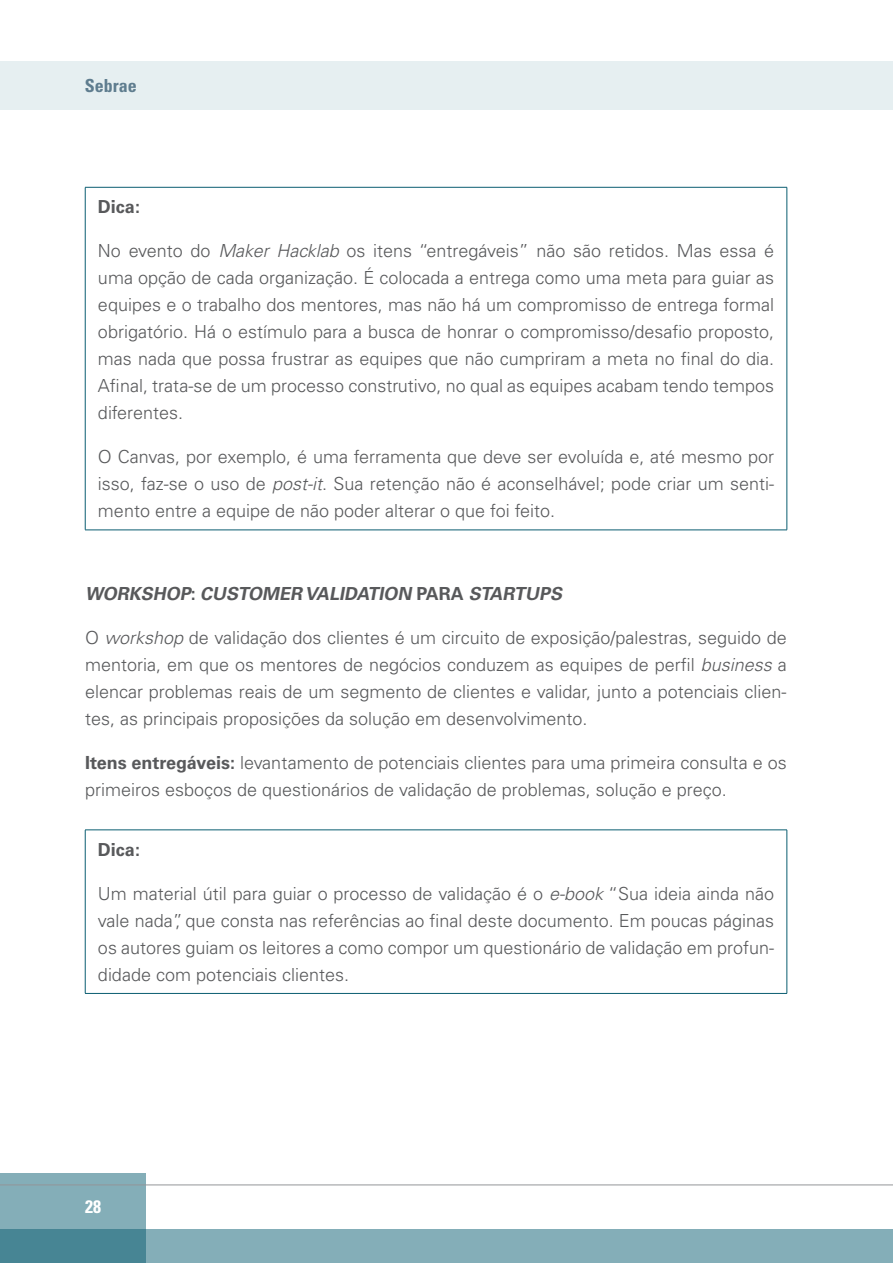
<style>
.page{position:relative;width:893px;height:1263px;background:#fff}
.page>*{position:absolute;margin:0;border:0;box-sizing:border-box;transform-origin:0 0}
.t1{font:300 18px/27px "Univers LT Std";color:#58595b;text-align:justify}
.t2{font:italic 700 18px "Univers LT Std";color:#58595b}
.t3{font:700 18px "Univers LT Std";color:#58595b}
.t4{font:700 condensed 18px "Univers LT Std";color:#5f7d8f}
.t5{font:700 condensed 18px "Univers LT Std";color:#fff}
.s1{font-style:italic}
.s2{font-style:normal}
.s3{font-weight:700}
</style>
<div class="page">
<div style="left:0;top:62px;width:893px;height:48px;background:#e6eff1"></div>
<div style="left:0;top:1229px;width:893px;height:34px;background:#84aeb8"></div>
<svg style="left:0;top:1174px;width:146px;height:89px;background:#6c9da9"></svg>
<hr style="left:0;top:1185px;width:893px;height:1px;background:#939598">
<hr style="left:85px;top:187px;width:702px;height:1px;background:#0a5d71">
<hr style="left:85px;top:187px;width:1px;height:343px;background:#0a5d71">
<hr style="left:787px;top:187px;width:1px;height:343px;background:#0a5d71">
<hr style="left:85px;top:530px;width:702px;height:1px;background:#0a5d71">
<hr style="left:85px;top:830px;width:702px;height:1px;background:#0a5d71">
<hr style="left:85px;top:830px;width:1px;height:163px;background:#0a5d71">
<hr style="left:787px;top:830px;width:1px;height:163px;background:#0a5d71">
<hr style="left:85px;top:993px;width:702px;height:1px;background:#0a5d71">
<p class="t4" style="left:85px;top:75px;width:54px">Sebrae</p>
<p class="t3" style="left:98px;top:196px;width:44px">Dica:</p>
<p class="t1" style="left:98px;top:237px;width:678px">No evento do <span class="s1">Maker Hacklab</span> os itens “entregáveis” não são retidos. Mas essa é uma opção de cada organização. É colocada a entrega como uma meta para guiar as equipes e o trabalho dos mentores, mas não há um compromisso de entrega formal obrigatório. Há o estímulo para a busca de honrar o compromisso/desafio proposto, mas nada que possa frustrar as equipes que não cumpriram a meta no final do dia.<br>Afinal, trata-se de um processo construtivo, no qual as equipes acabam tendo tempos diferentes.</p>
<p class="t1" style="left:98px;top:443px;width:678px">O Canvas, por exemplo, é uma ferramenta que deve ser evoluída e, até mesmo por isso, faz-se o uso de <span class="s1">post-it</span>. Sua retenção não é aconselhável; pode criar um senti&shy;mento entre a equipe de não poder alterar o que foi feito.</p>
<p class="t2" style="left:85px;top:583px;width:482px">WORKSHOP<span class="s2">:</span> CUSTOMER VALIDATION <span class="s2">PA R A</span> STARTUPS</p>
<p class="t1" style="left:85px;top:624px;width:703px">O <span class="s1">workshop</span> de validação dos clientes é um circuito de exposição/palestras, seguido de mentoria, em que os mentores de negócios conduzem as equipes de perfil <span class="s1">business</span> a elencar problemas reais de um segmento de clientes e validar, junto a potenciais clien&shy;tes, as principais proposições da solução em desenvolvimento.</p>
<p class="t1" style="left:85px;top:749px;width:703px"><span class="s3">Itens entregáveis:</span> levantamento de potenciais clientes para uma primeira consulta e os primeiros esboços de questionários de validação de problemas, solução e preço.</p>
<p class="t3" style="left:98px;top:839px;width:44px">Dica:</p>
<p class="t1" style="left:98px;top:880px;width:678px">Um material útil para guiar o processo de validação é o <span class="s1">e-book</span> “Sua ideia ainda não vale nada”, que consta nas referências ao final deste documento. Em poucas páginas os autores guiam os leitores a como compor um questionário de validação em profun&shy;didade com potenciais clientes.</p>
<p class="t5" style="left:85px;top:1196px;width:17px">28</p>
</div>
